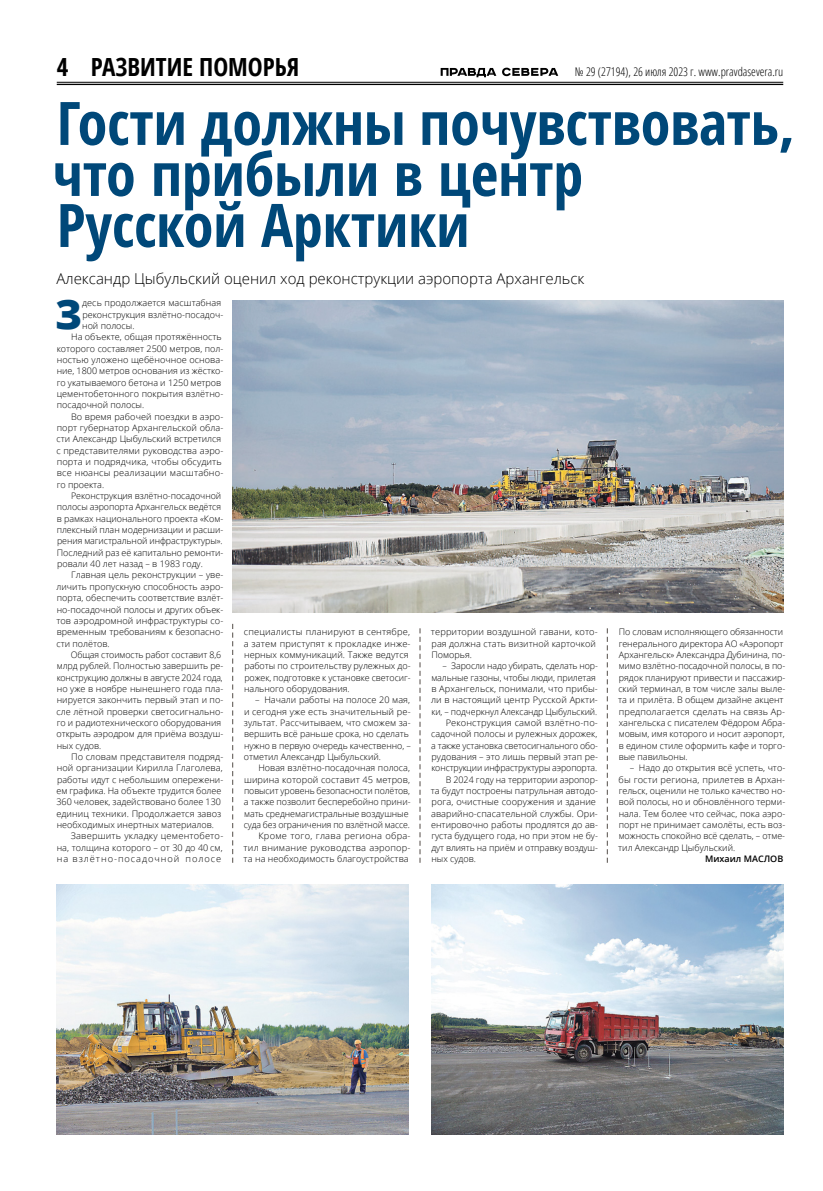
<style>
.page{position:relative;width:823px;height:1191px;background:#fff}
.page>*{position:absolute;margin:0;border:0;box-sizing:border-box;transform-origin:0 0}
.t1{font:700 condensed 60px/51px "Open Sans";letter-spacing:-.005em;color:#004879}
.t2{font:800 40.8px "Open Sans";color:#004879}
.t3{font:700 condensed 25px "Open Sans";color:#000}
.t4{font:300 15px "Open Sans";color:#000}
.t5{font:300 condensed 12px "Open Sans";color:#000}
.t6{font:300 9px/11.3px "Open Sans";color:#000}
.t7{font:300 9px "Open Sans";letter-spacing:.02em;color:#000}
.t8{font:300 9px "Open Sans";letter-spacing:.1em;color:#000}
.t9{font:600 9px "Open Sans";color:#000}
</style>
<div class="page">
<hr style="left:57px;top:82px;width:725px;height:1px;background:#000">
<hr style="left:57px;top:84px;width:725px;height:1px;background:#000">
<svg style="left:440px;top:68px;width:118px;height:9px"></svg>
<svg style="left:232px;top:624px;width:1px;height:238px"></svg>
<svg style="left:419px;top:628px;width:1px;height:234px"></svg>
<svg style="left:606px;top:628px;width:1px;height:234px"></svg>
<img style="left:232px;top:300px;width:550px;height:312px">
<img style="left:57px;top:884px;width:351px;height:250px">
<img style="left:431px;top:884px;width:351px;height:250px">
<h3 class="t3" style="left:91px;top:49px;width:210px">РАЗВИТИЕ ПОМОРЬЯ</h3>
<h3 class="t3" style="left:57px;top:49px;width:13px">4</h3>
<h3 class="t5" style="left:574px;top:63px;width:210px">№ 29 (27194), 26 июля 2023 г. www.pravdasevera.ru</h3>
<h1 class="t1" style="left:52px;top:96px;width:743px">Гости должны почувствовать, что прибыли в центр<br>Русской Арктики</h1>
<h3 class="t4" style="left:56px;top:268px;width:529px">Александр Цыбульский оценил ход реконструкции аэропорта Архангельск</h3>
<h2 class="t2" style="left:55px;top:283px;width:29px">З</h2>
<p class="t6" style="left:82px;top:297px;width:140px">десь продолжается масштабная</p>
<p class="t6" style="left:82px;top:308px;width:142px">реконструкция взлётно-посадоч-</p>
<p class="t6" style="left:82px;top:320px;width:54px">ной полосы.</p>
<p class="t6" style="left:71px;top:331px;width:152px">На объекте, общая протяжённость</p>
<p class="t6" style="left:57px;top:342px;width:168px">которого составляет 2500 метров, пол-</p>
<p class="t6" style="left:57px;top:354px;width:168px">ностью уложено щебёночное основа-</p>
<p class="t6" style="left:57px;top:365px;width:168px">ние, 1800 метров основания из жёстко-</p>
<p class="t6" style="left:57px;top:376px;width:166px">го укатываемого бетона и 1250 метров</p>
<p class="t6" style="left:57px;top:388px;width:168px">цементобетонного покрытия взлётно-</p>
<p class="t6" style="left:57px;top:399px;width:89px">посадочной полосы.</p>
<p class="t6" style="left:71px;top:410px;width:154px">Во время рабочей поездки в аэро-</p>
<p class="t6" style="left:57px;top:422px;width:168px">порт губернатор Архангельской обла-</p>
<p class="t6" style="left:56px;top:433px;width:166px">сти Александр Цыбульский встретился</p>
<p class="t6" style="left:56px;top:444px;width:168px">с представителями руководства аэро-</p>
<p class="t6" style="left:57px;top:456px;width:166px">порта и подрядчика, чтобы обсудить</p>
<p class="t6" style="left:57px;top:467px;width:168px">все нюансы реализации масштабно-</p>
<p class="t6" style="left:57px;top:478px;width:49px">го проекта.</p>
<p class="t6" style="left:71px;top:490px;width:152px">Реконструкция взлётно-посадочной</p>
<p class="t6" style="left:57px;top:501px;width:166px">полосы аэропорта Архангельск ведётся</p>
<p class="t6" style="left:57px;top:512px;width:168px">в рамках национального проекта «Ком-</p>
<p class="t6" style="left:57px;top:524px;width:168px">плексный план модернизации и расши-</p>
<p class="t6" style="left:57px;top:535px;width:167px">рения магистральной инфраструктуры».</p>
<p class="t6" style="left:57px;top:546px;width:168px">Последний раз её капитально ремонти-</p>
<p class="t6" style="left:57px;top:558px;width:147px">ровали 40 лет назад – в 1983 году.</p>
<p class="t6" style="left:71px;top:569px;width:154px">Главная цель реконструкции – уве-</p>
<p class="t6" style="left:57px;top:580px;width:168px">личить пропускную способность аэро-</p>
<p class="t6" style="left:57px;top:592px;width:168px">порта, обеспечить соответствие взлёт-</p>
<p class="t6" style="left:57px;top:603px;width:168px">но-посадочной полосы и других объек-</p>
<p class="t6" style="left:56px;top:614px;width:168px">тов аэродромной инфраструктуры со-</p>
<p class="t6" style="left:57px;top:626px;width:168px">временным требованиям к безопасно-</p>
<p class="t6" style="left:56px;top:637px;width:55px">сти полётов.</p>
<p class="t6" style="left:71px;top:648px;width:152px">Общая стоимость работ составит 8,6</p>
<p class="t6" style="left:57px;top:660px;width:168px">млрд рублей. Полностью завершить ре-</p>
<p class="t6" style="left:57px;top:671px;width:167px">конструкцию должны в августе 2024 года,</p>
<p class="t6" style="left:57px;top:682px;width:168px">но уже в ноябре нынешнего года пла-</p>
<p class="t6" style="left:57px;top:694px;width:168px">нируется закончить первый этап и по-</p>
<p class="t6" style="left:56px;top:705px;width:168px">сле лётной проверки светосигнально-</p>
<p class="t6" style="left:57px;top:717px;width:166px">го и радиотехнического оборудования</p>
<p class="t6" style="left:56px;top:728px;width:168px">открыть аэродром для приёма воздуш-</p>
<p class="t6" style="left:57px;top:739px;width:46px">ных судов.</p>
<p class="t6" style="left:71px;top:751px;width:154px">По словам представителя подряд-</p>
<p class="t6" style="left:57px;top:762px;width:167px">ной организации Кирилла Глаголева,</p>
<p class="t6" style="left:57px;top:773px;width:168px">работы идут с небольшим опережени-</p>
<p class="t6" style="left:56px;top:785px;width:166px">ем графика. На объекте трудится более</p>
<p class="t6" style="left:56px;top:796px;width:166px">360 человек, задействовано более 130</p>
<p class="t6" style="left:56px;top:807px;width:166px">единиц техники. Продолжается завоз</p>
<p class="t6" style="left:57px;top:819px;width:159px">необходимых инертных материалов.</p>
<p class="t7" style="left:71px;top:830px;width:154px">Завершить укладку цементобето-</p>
<p class="t6" style="left:57px;top:841px;width:167px">на, толщина которого – от 30 до 40 см,</p>
<p class="t8" style="left:57px;top:852px;width:166px">на взлётно-посадочной полосе</p>
<p class="t6" style="left:243px;top:626px;width:168px">специалисты планируют в сентябре, а затем приступят к прокладке инже&shy;нерных коммуникаций. Также ведутся работы по строительству рулежных до&shy;рожек, подготовке к установке светосиг&shy;нального оборудования.</p>
<p class="t6" style="left:243px;top:694px;width:168px;text-indent:12px">– Начали работы на полосе 20 мая, и сегодня уже есть значительный ре&shy;зультат. Рассчитываем, что сможем за&shy;вершить всё раньше срока, но сделать нужно в первую очередь качественно, – отметил Александр Цыбульский.</p>
<p class="t6" style="left:243px;top:762px;width:168px;text-align:right">Новая взлётно-посадочная полоса, ширина которой составит 45 метров, повысит уровень безопасности полётов, а также позволит бесперебойно прини&shy;мать среднемагистральные воздушные суда без ограничения по взлётной массе.<br>Кроме того, глава региона обра&shy;тил внимание руководства аэропор&shy;та на необходимость благоустройства</p>
<p class="t6" style="left:618px;top:626px;width:168px">По словам исполняющего обязанности генерального директора АО «Аэропорт Архангельск» Александра Дубинина, по&shy;мимо взлётно-посадочной полосы, в по&shy;рядок планируют привести и пассажир&shy;ский терминал, в том числе залы выле&shy;та и прилёта. В общем дизайне акцент предполагается сделать на связь Ар&shy;хангельска с писателем Фёдором Абра&shy;мовым, имя которого и носит аэропорт, в едином стиле оформить кафе и торго&shy;вые павильоны.</p>
<p class="t6" style="left:618px;top:762px;width:168px;text-align:justify;text-indent:12px">– Надо до открытия всё успеть, что&shy;бы гости региона, прилетев в Архан&shy;гельск, оценили не только качество но&shy;вой полосы, но и обновлённого терми&shy;нала. Тем более что сейчас, пока аэро&shy;порт не принимает самолёты, есть воз&shy;можность спокойно всё сделать, – отме&shy;тил Александр Цыбульский.</p>
<p class="t9" style="left:704px;top:852px;width:79px">Михаил МАСЛОВ</p>
<p class="t6" style="left:430px;top:626px;width:168px">территории воздушной гавани, кото&shy;рая должна стать визитной карточкой<br>Поморья.</p>
<p class="t6" style="left:442px;top:660px;width:157px">– Заросли надо убирать, сделать нор-</p>
<p class="t6" style="left:431px;top:671px;width:166px">мальные газоны, чтобы люди, прилетая</p>
<p class="t6" style="left:431px;top:682px;width:168px">в Архангельск, понимали, что прибы-</p>
<p class="t6" style="left:431px;top:694px;width:168px">ли в настоящий центр Русской Аркти-</p>
<p class="t6" style="left:431px;top:705px;width:167px">ки, – подчеркнул Александр Цыбульский.</p>
<p class="t6" style="left:445px;top:717px;width:154px">Реконструкция самой взлётно-по-</p>
<p class="t6" style="left:431px;top:728px;width:168px">садочной полосы и рулежных дорожек,</p>
<p class="t6" style="left:431px;top:739px;width:168px">а также установка светосигнального обо-</p>
<p class="t6" style="left:431px;top:751px;width:168px">рудования – это лишь первый этап ре-</p>
<p class="t6" style="left:431px;top:762px;width:167px">конструкции инфраструктуры аэропорта.</p>
<p class="t6" style="left:445px;top:773px;width:154px">В 2024 году на территории аэропор-</p>
<p class="t6" style="left:430px;top:785px;width:168px">та будут построены патрульная автодо-</p>
<p class="t6" style="left:431px;top:796px;width:166px">рога, очистные сооружения и здание</p>
<p class="t6" style="left:431px;top:807px;width:168px">аварийно-спасательной службы. Ори-</p>
<p class="t6" style="left:431px;top:819px;width:168px">ентировочно работы продлятся до ав-</p>
<p class="t6" style="left:431px;top:830px;width:168px">густа будущего года, но при этом не бу-</p>
<p class="t6" style="left:431px;top:841px;width:168px">дут влиять на приём и отправку воздуш-</p>
<p class="t6" style="left:431px;top:853px;width:46px">ных судов.</p>
</div>
